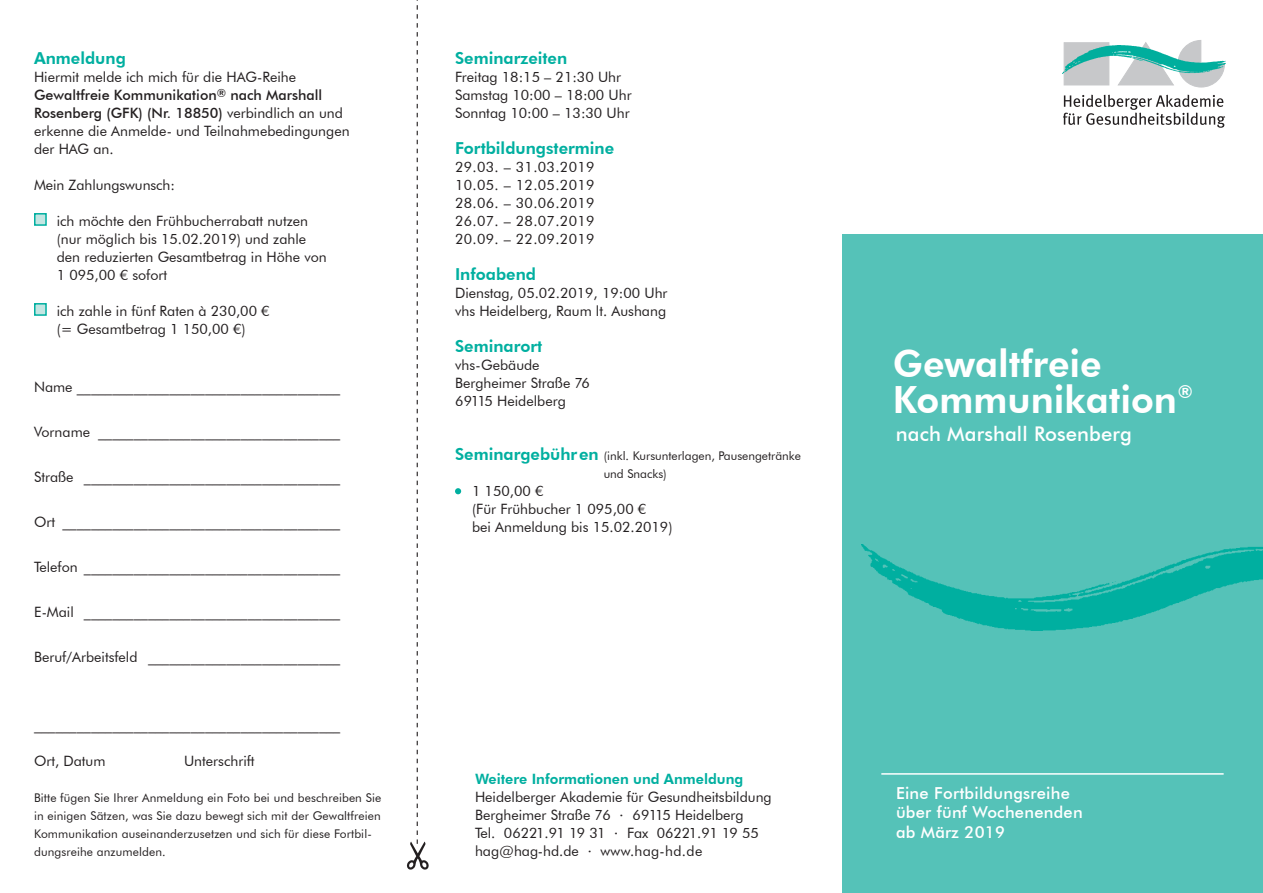
<style>
.page{position:relative;width:1263px;height:893px;background:#fff}
.page>*{position:absolute;margin:0;border:0;box-sizing:border-box;transform-origin:0 0}
.t1{font:800 37.5px/36px "Futura BT";color:#fff}
.t2{font:500 20.25px "Futura BT";letter-spacing:.005em;color:#fff}
.t3{font:800 16.5px "Futura BT";color:#00afa0}
.t4{font:500 16.5px/19.5px "Futura BT";letter-spacing:.015em;color:#fff}
.t5{font:14.25px/18px "Futura BT";color:#231f20}
.t6{font:800 14.25px "Futura BT";color:#00afa0}
.t7{font:12px/18px "Futura BT";letter-spacing:.01em;color:#231f20}
.s1{font-weight:500}
.s2{font-weight:800;font-size:16.5px;color:#00afa0}
.s3{font-size:15.75px}
</style>
<div class="page">
<div style="left:842px;top:235px;width:421px;height:658px;background:#55c2b8"></div>
<div style="left:1064px;top:43px;width:45px;height:42px;background:#c7c8ca"></div>
<svg style="left:1118px;top:40px;width:105px;height:47px"></svg>
<img style="left:1062px;top:46px;width:164px;height:28px">
<svg style="left:1063px;top:95px;width:162px;height:33px"></svg>
<div style="left:34px;top:213px;width:13px;height:13px;background:#c4e5e2;border:2px solid #00afa0"></div>
<div style="left:34px;top:303px;width:13px;height:13px;background:#c4e5e2;border:2px solid #00afa0"></div>
<svg style="left:455px;top:488px;width:6px;height:6px"></svg>
<img style="left:861px;top:544px;width:402px;height:87px">
<hr style="left:881px;top:773px;width:343px;height:2px;background:#fff">
<svg style="left:407px;top:0;width:22px;height:870px"></svg>
<p class="t3" style="left:34px;top:48px;width:93px">Anmeldung</p>
<p class="t5" style="left:34px;top:68px;width:317px">Hiermit melde ich mich für die HAG-Reihe <span class="s1">Gewaltfreie Kommunikation</span><sup>®</sup> <span class="s1">nach Marshall Rosenberg (GFK) (Nr. 18850)</span> verbindlich an und erkenne die Anmelde- und Teilnahmebedingungen der HAG an.</p>
<p class="t5" style="left:34px;top:176px;width:143px">Mein Zahlungswunsch:</p>
<p class="t5" style="left:57px;top:212px;width:272px">ich möchte den Frühbucherrabatt nutzen (nur möglich bis 15.02.2019) und zahle den reduzierten Gesamtbetrag in Höhe von 1 095,00 € sofort</p>
<p class="t5" style="left:57px;top:302px;width:214px">ich zahle in fünf Raten à 230,00 € (= Gesamtbetrag 1 150,00 €)</p>
<p class="t5" style="left:34px;top:378px;width:308px">Name _____________________________________</p>
<p class="t5" style="left:34px;top:423px;width:308px">Vorname __________________________________</p>
<p class="t5" style="left:34px;top:468px;width:308px">Straße ____________________________________</p>
<p class="t5" style="left:34px;top:513px;width:308px">Ort _______________________________________</p>
<p class="t5" style="left:34px;top:558px;width:308px">Telefon ____________________________________</p>
<p class="t5" style="left:34px;top:603px;width:308px">E-Mail ____________________________________</p>
<p class="t5" style="left:34px;top:648px;width:308px">Beruf/Arbeitsfeld ___________________________</p>
<p class="t5" style="left:34px;top:716px;width:308px">___________________________________________</p>
<p class="t5" style="left:34px;top:752px;width:73px">Ort, Datum</p>
<p class="t5" style="left:184px;top:752px;width:72px">Unterschrift</p>
<p class="t7" style="left:34px;top:788px;width:349px">Bitte fügen Sie Ihrer Anmeldung ein Foto bei und beschreiben Sie in einigen Sätzen, was Sie dazu bewegt sich mit der Gewaltfreien Kommunikation auseinanderzusetzen und sich für diese Fortbil&shy;dungsreihe anzumelden.</p>
<p class="t3" style="left:455px;top:48px;width:114px">Seminarzeiten</p>
<p class="t5" style="left:455px;top:68px;width:178px">Freitag 18:15 – 21:30 Uhr<br>Samstag 10:00 – 18:00 Uhr<br>Sonntag 10:00 – 13:30 Uhr</p>
<p class="t3" style="left:455px;top:138px;width:161px">Fortbildungstermine</p>
<p class="t5" style="left:455px;top:158px;width:141px;text-align:justify">29.03. – 31.03.2019<br>10.05. – 12.05.2019<br>28.06. – 30.06.2019<br>26.07. – 28.07.2019<br>20.09. – 22.09.2019</p>
<p class="t3" style="left:455px;top:264px;width:83px">Infoabend</p>
<p class="t5" style="left:455px;top:284px;width:214px">Dienstag, 05.02.2019, 19:00 Uhr vhs Heidelberg, Raum lt. Aushang</p>
<p class="t3" style="left:455px;top:336px;width:89px">Seminarort</p>
<p class="t5" style="left:455px;top:356px;width:137px">vhs-Gebäude<br>Bergheimer Straße 76<br>69115 Heidelberg</p>
<p class="t7" style="left:604px;top:446px;width:199px;text-indent:-149px"><span class="s2">Seminargebühren</span> (inkl. Kursunterlagen, Pausengetränke und Snacks)</p>
<p class="t5" style="left:472px;top:482px;width:202px">1 150,00 €<br>(Für Frühbucher 1 095,00 €<br>bei Anmeldung bis 15.02.2019)</p>
<p class="t6" style="left:475px;top:770px;width:270px">Weitere Informationen und Anmeldung</p>
<p class="t5" style="left:475px;top:788px;width:298px">Heidelberger Akademie für Gesundheitsbildung Bergheimer Straße 76 <span class="s3">·</span> 69115 Heidelberg<br>Tel. 06221.91 19 31 <span class="s3">·</span> Fax 06221.91 19 55 hag@hag-hd.de <span class="s3">·</span> www.hag-hd.de</p>
<h1 class="t1" style="left:893px;top:345px;width:301px">Gewaltfreie<br>Kommunikation<sup>®</sup></h1>
<h2 class="t2" style="left:896px;top:422px;width:237px">nach Marshall Rosenberg</h2>
<p class="t4" style="left:896px;top:783px;width:188px">Eine Fortbildungsreihe über fünf Wochenenden ab März 2019</p>
</div>
